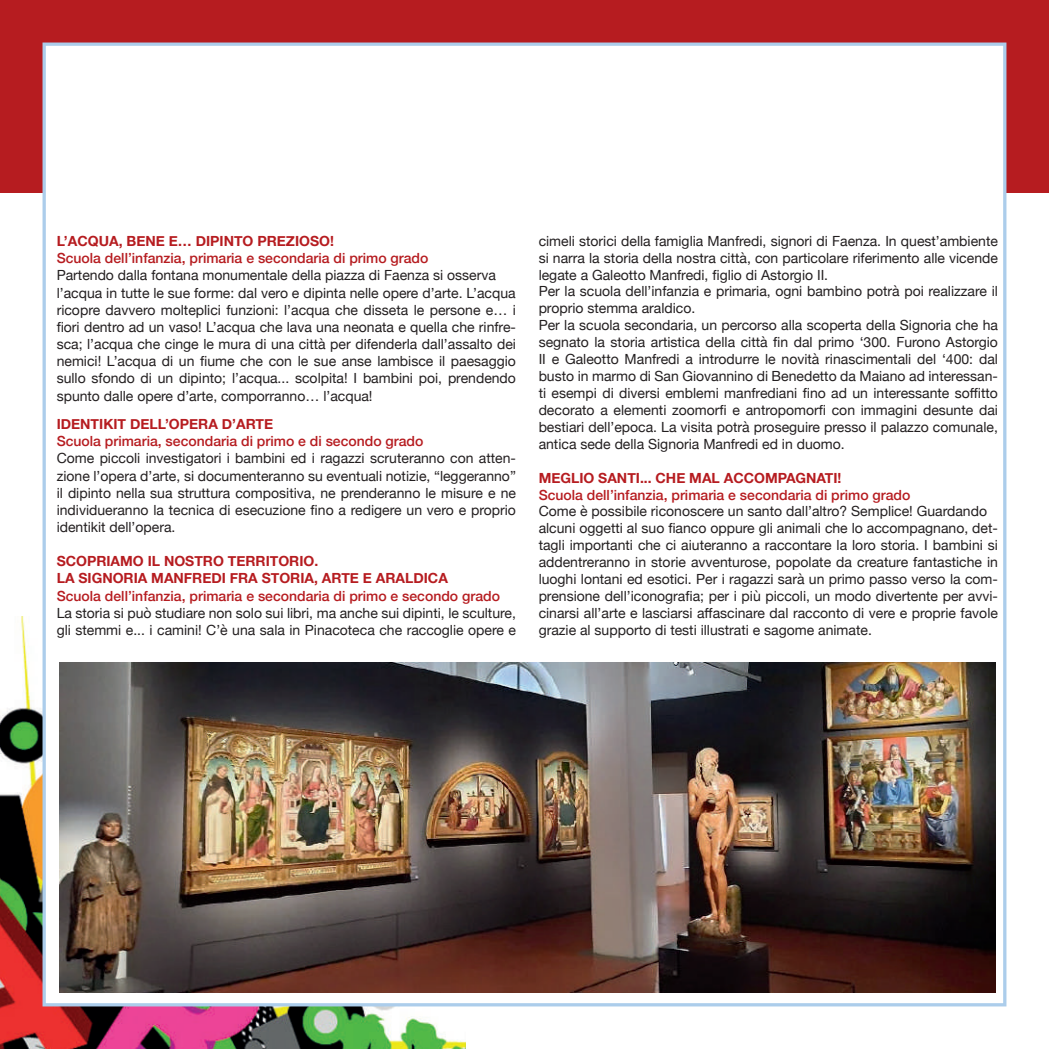
<style>
.page{position:relative;width:1049px;height:1049px;background:#fff}
.page>*{position:absolute;margin:0;border:0;box-sizing:border-box;transform-origin:0 0}
.t1{font:14px/17px "Helvetica Neue";color:#231f20}
.t2{font:500 14px "Helvetica Neue";color:#b61c20}
.t3{font:700 14px/17.2px "Helvetica Neue";color:#b61c20}
</style>
<div class="page">
<img style="left:0;top:616px;width:465px;height:433px">
<div style="left:0;top:0;width:1049px;height:192px;background:#b61c20"></div>
<div style="left:43px;top:43px;width:963px;height:963px;background:#fff;border:3px solid #accdeb"></div>
<img style="left:59px;top:662px;width:936px;height:331px">
<p class="t3" style="left:57px;top:233px;width:279px">L’ACQUA, BENE E… DIPINTO PREZIOSO!</p>
<p class="t2" style="left:57px;top:247px;width:373px">Scuola dell’infanzia, primaria e secondaria di primo grado</p>
<p class="t1" style="left:57px;top:268px;width:461px">Partendo dalla fontana monumentale della piazza di Faenza si osserva l’acqua in tutte le sue forme: dal vero e dipinta nelle opere d’arte. L’acqua ricopre davvero molteplici funzioni: l’acqua che disseta le persone e… i fiori dentro ad un vaso! L’acqua che lava una neonata e quella che rinfre&shy;sca; l’acqua che cinge le mura di una città per difenderla dall’assalto dei nemici! L’acqua di un fiume che con le sue anse lambisce il paesaggio sullo sfondo di un dipinto; l’acqua... scolpita! I bambini poi, prendendo spunto dalle opere d’arte, comporranno… l’acqua!</p>
<p class="t3" style="left:57px;top:416px;width:218px">IDENTIKIT DELL’OPERA D’ARTE</p>
<p class="t2" style="left:57px;top:430px;width:368px">Scuola primaria, secondaria di primo e di secondo grado</p>
<p class="t1" style="left:57px;top:451px;width:461px;text-align:justify">Come piccoli investigatori i bambini ed i ragazzi scruteranno con atten&shy;zione l’opera d’arte, si documenteranno su eventuali notizie, “leggeranno” il dipinto nella sua struttura compositiva, ne prenderanno le misure e ne individueranno la tecnica di esecuzione fino a redigere un vero e proprio identikit dell’opera.</p>
<p class="t3" style="left:57px;top:553px;width:393px">SCOPRIAMO IL NOSTRO TERRITORIO.<br>LA SIGNORIA MANFREDI FRA STORIA, ARTE E ARALDICA</p>
<p class="t2" style="left:57px;top:584px;width:445px">Scuola dell’infanzia, primaria e secondaria di primo e secondo grado</p>
<p class="t1" style="left:57px;top:605px;width:461px">La storia si può studiare non solo sui libri, ma anche sui dipinti, le sculture, gli stemmi e... i camini! C’è una sala in Pinacoteca che raccoglie opere e</p>
<p class="t1" style="left:539px;top:233px;width:461px">cimeli storici della famiglia Manfredi, signori di Faenza. In quest’ambiente si narra la storia della nostra città, con particolare riferimento alle vicende legate a Galeotto Manfredi, figlio di Astorgio II.<br>Per la scuola dell’infanzia e primaria, ogni bambino potrà poi realizzare il proprio stemma araldico.<br>Per la scuola secondaria, un percorso alla scoperta della Signoria che ha segnato la storia artistica della città fin dal primo ‘300. Furono Astorgio II e Galeotto Manfredi a introdurre le novità rinascimentali del ‘400: dal busto in marmo di San Giovannino di Benedetto da Maiano ad interessan&shy;ti esempi di diversi emblemi manfrediani fino ad un interessante soffitto decorato a elementi zoomorfi e antropomorfi con immagini desunte dai bestiari dell’epoca. La visita potrà proseguire presso il palazzo comunale, antica sede della Signoria Manfredi ed in duomo.</p>
<p class="t3" style="left:539px;top:469px;width:304px">MEGLIO SANTI... CHE MAL ACCOMPAGNATI!</p>
<p class="t2" style="left:539px;top:483px;width:373px">Scuola dell’infanzia, primaria e secondaria di primo grado</p>
<p class="t1" style="left:539px;top:504px;width:461px">Come è possibile riconoscere un santo dall’altro? Semplice! Guardando alcuni oggetti al suo fianco oppure gli animali che lo accompagnano, det&shy;tagli importanti che ci aiuteranno a raccontare la loro storia. I bambini si addentreranno in storie avventurose, popolate da creature fantastiche in luoghi lontani ed esotici. Per i ragazzi sarà un primo passo verso la com&shy;prensione dell’iconografia; per i più piccoli, un modo divertente per avvi&shy;cinarsi all’arte e lasciarsi affascinare dal racconto di vere e proprie favole grazie al supporto di testi illustrati e sagome animate.</p>
</div>
